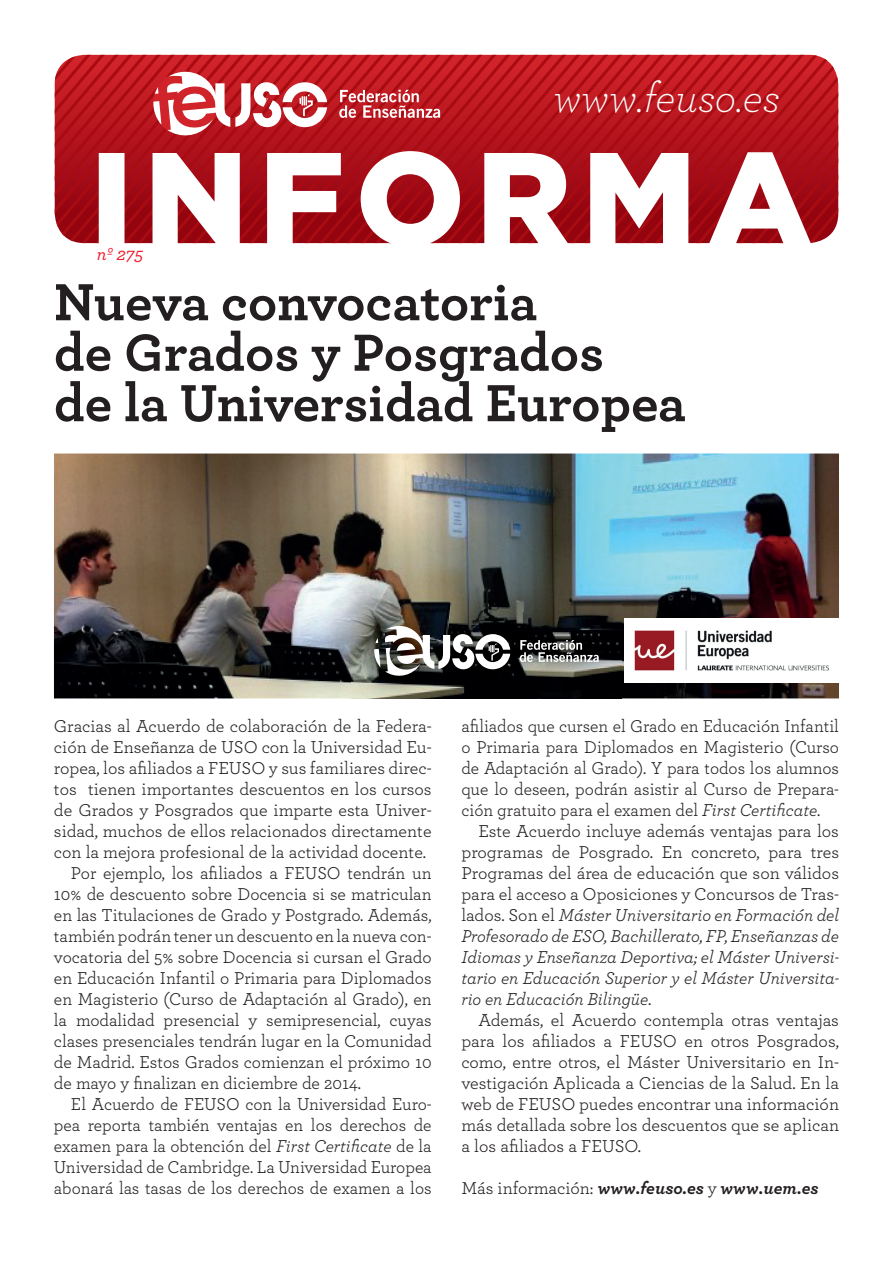
<style>
.page{position:relative;width:893px;height:1263px;background:#fff}
.page>*{position:absolute;margin:0;border:0;box-sizing:border-box;transform-origin:0 0}
.t1{font:700 54.75px/50.6px "Archer Pro";color:#231f20}
.t2{font:italic 300 43.2px "Archer Pro";color:#fff}
.t3{font:italic 500 18.15px "Archer Pro";color:#ee1b2c}
.t4{font:18px/21px "Archer Pro";color:#231f20;text-align:justify}
.t5{font:italic 18px/21px "Archer Pro";color:#231f20;text-align:justify}
.t6{font:italic 700 18px "Archer Pro";color:#231f20}
.s1{font-style:italic}
.s2{font-style:normal}
.s3{font-weight:400;font-style:normal}
</style>
<div class="page">
<img style="left:54px;top:454px;width:785px;height:244px">
<svg style="left:124px;top:243px;width:660px;height:1px"></svg>
<svg style="left:55px;top:55px;width:783px;height:188px"></svg>
<img style="left:352px;top:603px;width:269px;height:96px">
<svg style="left:520px;top:640px;width:79px;height:22px;background:#616161"></svg>
<svg style="left:374px;top:624px;width:136px;height:54px"></svg>
<img style="left:625px;top:619px;width:214px;height:64px">
<p class="t3" style="left:97px;top:249px;width:48px">nº 275</p>
<h2 class="t2" style="left:554px;top:72px;width:228px">www.feuso.es</h2>
<h1 class="t1" style="left:54px;top:281px;width:633px">Nueva convocatoria<br>de Grados y Posgrados<br>de la Universidad Europea</h1>
<p class="t4" style="left:54px;top:717px;width:379px">Gracias al Acuerdo de colaboración de la Federa-</p>
<p class="t4" style="left:54px;top:738px;width:379px">ción de Enseñanza de USO con la Universidad Eu-</p>
<p class="t4" style="left:54px;top:759px;width:379px">ropea, los afiliados a FEUSO y sus familiares direc-</p>
<p class="t4" style="left:54px;top:780px;width:379px">tos tienen importantes descuentos en los cursos</p>
<p class="t4" style="left:54px;top:801px;width:379px">de Grados y Posgrados que imparte esta Univer-</p>
<p class="t4" style="left:54px;top:822px;width:379px">sidad, muchos de ellos relacionados directamente</p>
<p class="t4" style="left:54px;top:843px;width:374px">con la mejora profesional de la actividad docente.</p>
<p class="t4" style="left:71px;top:864px;width:362px">Por ejemplo, los afiliados a FEUSO tendrán un</p>
<p class="t4" style="left:54px;top:885px;width:379px">10% de descuento sobre Docencia si se matriculan</p>
<p class="t4" style="left:54px;top:906px;width:379px">en las Titulaciones de Grado y Postgrado. Además,</p>
<p class="t4" style="left:54px;top:927px;width:379px">también podrán tener un descuento en la nueva con-</p>
<p class="t4" style="left:54px;top:948px;width:379px">vocatoria del 5% sobre Docencia si cursan el Grado</p>
<p class="t4" style="left:54px;top:969px;width:379px">en Educación Infantil o Primaria para Diplomados</p>
<p class="t4" style="left:54px;top:990px;width:379px">en Magisterio (Curso de Adaptación al Grado), en</p>
<p class="t4" style="left:54px;top:1011px;width:379px">la modalidad presencial y semipresencial, cuyas</p>
<p class="t4" style="left:54px;top:1032px;width:379px">clases presenciales tendrán lugar en la Comunidad</p>
<p class="t4" style="left:54px;top:1053px;width:379px">de Madrid. Estos Grados comienzan el próximo 10</p>
<p class="t4" style="left:54px;top:1074px;width:309px">de mayo y finalizan en diciembre de 2014.</p>
<p class="t4" style="left:71px;top:1095px;width:362px">El Acuerdo de FEUSO con la Universidad Euro-</p>
<p class="t4" style="left:54px;top:1116px;width:379px">pea reporta también ventajas en los derechos de</p>
<p class="t4" style="left:54px;top:1137px;width:379px">examen para la obtención del <span class="s1">First Certificate</span> de la</p>
<p class="t4" style="left:54px;top:1158px;width:379px">Universidad de Cambridge. La Universidad Europea</p>
<p class="t4" style="left:54px;top:1179px;width:379px">abonará las tasas de los derechos de examen a los</p>
<p class="t4" style="left:461px;top:717px;width:379px">afiliados que cursen el Grado en Educación Infantil o Primaria para Diplomados en Magisterio (Curso de Adaptación al Grado). Y para todos los alumnos que lo deseen, podrán asistir al Curso de Prepara&shy;ción gratuito para el examen del <span class="s1">First Certificate</span>.</p>
<p class="t5" style="left:461px;top:822px;width:379px;text-indent:17px"><span class="s2">Este Acuerdo incluye además ventajas para los programas de Posgrado. En concreto, para tres Programas del área de educación que son válidos para el acceso a Oposiciones y Concursos de Tras&shy;lados. Son el</span> Máster Universitario en Formación del Profesorado de ESO, Bachillerato, FP, Enseñanzas de Idiomas y Enseñanza Deportiva; el Máster Universi&shy;tario en Educación Superior y el Máster Universita&shy;rio en Educación Bilingüe<span class="s2">.</span></p>
<p class="t4" style="left:461px;top:1011px;width:379px;text-indent:17px">Además, el Acuerdo contempla otras ventajas para los afiliados a FEUSO en otros Posgrados, como, entre otros, el Máster Universitario en In&shy;vestigación Aplicada a Ciencias de la Salud. En la web de FEUSO puedes encontrar una información más detallada sobre los descuentos que se aplican a los afiliados a FEUSO.</p>
<p class="t6" style="left:461px;top:1182px;width:359px"><span class="s3">Más información:</span> www.feuso.es <span class="s3">y</span> www.uem.es</p>
</div>
